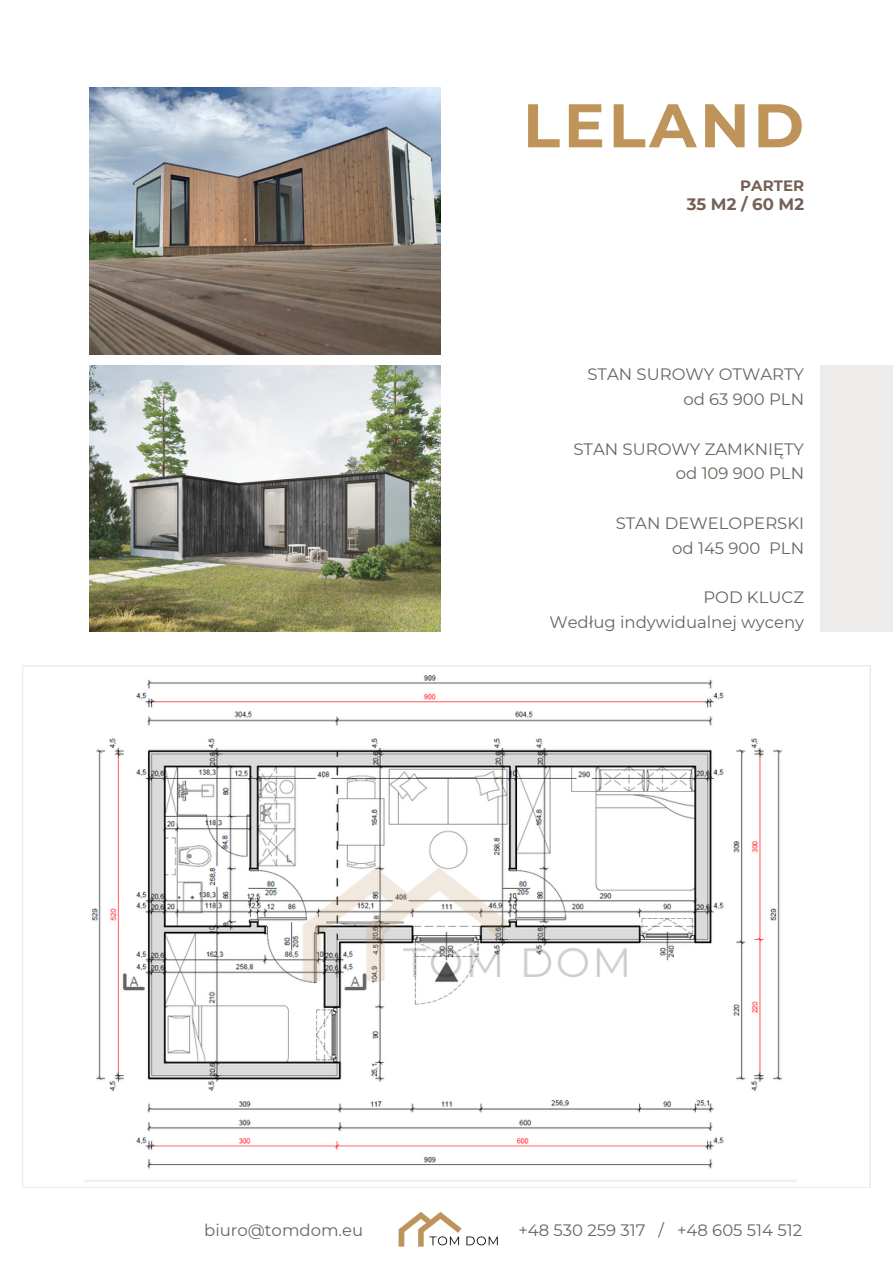
<style>
.page{position:relative;width:893px;height:1264px;background:#fff}
.page>*{position:absolute;margin:0;border:0;box-sizing:border-box;transform-origin:0 0}
.t1{font:700 61.5px "Montserrat";letter-spacing:.06em;color:#be945b}
.t2{font:16.5px "Montserrat";color:#66665f}
.t3{font:700 16.5px "Montserrat";color:#746055}
.t4{font:700 15px "Montserrat";color:#746055}
</style>
<div class="page">
<svg style="left:22px;top:665px;width:848px;height:522px"></svg>
<img style="left:89px;top:87px;width:351px;height:267px">
<img style="left:89px;top:365px;width:351px;height:267px">
<img style="left:363px;top:1181px;width:155px;height:66px">
<div style="left:820px;top:365px;width:72px;height:266px;background:#eeeceb"></div>
<img style="left:85px;top:672px;width:711px;height:509px">
<img style="left:193px;top:672px;width:495px;height:509px">
<p class="t1" style="left:523px;top:88px;width:282px">LELAND</p>
<p class="t4" style="left:740px;top:177px;width:65px">PARTER</p>
<p class="t3" style="left:686px;top:194px;width:119px">35 M2 / 60 M2</p>
<p class="t2" style="left:587px;top:364px;width:218px">STAN SUROWY OTWARTY</p>
<p class="t2" style="left:683px;top:389px;width:122px">od 63 900 PLN</p>
<p class="t2" style="left:573px;top:438px;width:232px">STAN SUROWY ZAMKNIĘTY</p>
<p class="t2" style="left:675px;top:463px;width:130px">od 109 900 PLN</p>
<p class="t2" style="left:615px;top:513px;width:190px">STAN DEWELOPERSKI</p>
<p class="t2" style="left:672px;top:537px;width:133px">od 145 900 PLN</p>
<p class="t2" style="left:703px;top:587px;width:102px">POD KLUCZ</p>
<p class="t2" style="left:549px;top:612px;width:256px">Według indywidualnej wyceny</p>
<p class="t2" style="left:204px;top:1219px;width:160px">biuro@tomdom.eu</p>
<p class="t2" style="left:518px;top:1219px;width:285px">+48 530 259 317 / +48 605 514 512</p>
</div>
